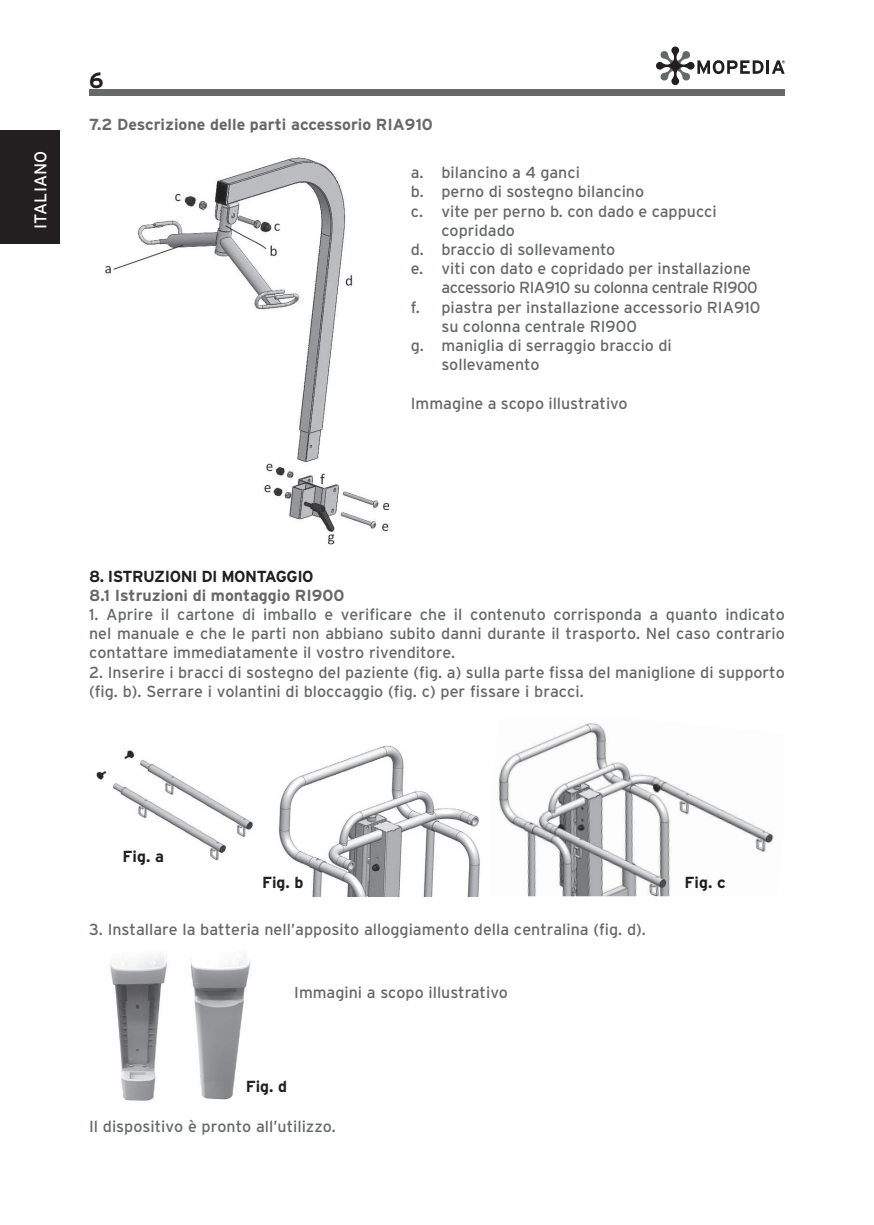
<style>
.page{position:relative;width:874px;height:1225px;background:#fff}
.page>*{position:absolute;margin:0;border:0;box-sizing:border-box;transform-origin:0 0}
.t1{font:700 22px "Interstate";color:#231f20}
.t2{font:17px "Interstate";letter-spacing:.005em;color:#fff}
.t3{font:16px/19.2px "Interstate";color:#65696a;text-align:justify}
.t4{font:700 16px "Interstate";color:#65696a}
.t5{font:700 16px "Interstate";letter-spacing:-.03em;color:#231f20}
.t6{font:16px "Interstate";letter-spacing:-.03em;color:#65696a}
</style>
<div class="page">
<div style="left:89px;top:89px;width:695px;height:7px;background:#65696a"></div>
<svg style="left:656px;top:46px;width:128px;height:39px"></svg>
<div style="left:0;top:130px;width:60px;height:114px;background:#231f20"></div>
<img style="left:105px;top:157px;width:285px;height:388px">
<img style="left:96px;top:750px;width:157px;height:111px">
<img style="left:278px;top:745px;width:202px;height:151px">
<img style="left:498px;top:723px;width:276px;height:173px">
<img style="left:110px;top:955px;width:141px;height:146px">
<p class="t2" style="left:31px;top:229px;width:79px;rotate:-90deg">ITALIANO</p>
<h1 class="t1" style="left:89px;top:68px;width:16px">6</h1>
<p class="t4" style="left:89px;top:116px;width:345px">7.2 Descrizione delle parti accessorio RIA910</p>
<p class="t3" style="left:410px;top:163px;width:171px">a. bilancino a 4 ganci</p>
<p class="t3" style="left:410px;top:182px;width:235px">b. perno di sostegno bilancino</p>
<p class="t3" style="left:410px;top:201px;width:307px">c. vite per perno b. con dado e cappucci</p>
<p class="t3" style="left:441px;top:220px;width:75px">copridado</p>
<p class="t3" style="left:410px;top:240px;width:206px">d. braccio di sollevamento</p>
<p class="t3" style="left:410px;top:259px;width:341px">e. viti con dato e copridado per installazione</p>
<p class="t6" style="left:441px;top:279px;width:318px">accessorio RIA910 su colonna centrale RI900</p>
<p class="t3" style="left:410px;top:297px;width:351px">f. piastra per installazione accessorio RIA910</p>
<p class="t3" style="left:441px;top:316px;width:197px">su colonna centrale RI900</p>
<p class="t3" style="left:410px;top:336px;width:262px">g. maniglia di serraggio braccio di</p>
<p class="t3" style="left:441px;top:355px;width:99px">sollevamento</p>
<p class="t3" style="left:410px;top:393px;width:218px">Immagine a scopo illustrativo</p>
<p class="t5" style="left:89px;top:567px;width:226px">8. ISTRUZIONI DI MONTAGGIO</p>
<p class="t4" style="left:89px;top:586px;width:257px">8.1 Istruzioni di montaggio RI900</p>
<p class="t3" style="left:89px;top:604px;width:697px">1. Aprire il cartone di imballo e verificare che il contenuto corrisponda a quanto indicato nel manuale e che le parti non abbiano subito danni durante il trasporto. Nel caso contrario contattare immediatamente il vostro rivenditore.</p>
<p class="t3" style="left:89px;top:662px;width:697px">2. Inserire i bracci di sostegno del paziente (fig. a) sulla parte fissa del maniglione di supporto (fig. b). Serrare i volantini di bloccaggio (fig. c) per fissare i bracci.</p>
<p class="t5" style="left:122px;top:847px;width:43px">Fig. a</p>
<p class="t5" style="left:262px;top:873px;width:43px">Fig. b</p>
<p class="t5" style="left:684px;top:873px;width:43px">Fig. c</p>
<p class="t3" style="left:89px;top:919px;width:558px">3. Installare la batteria nell’apposito alloggiamento della centralina (fig. d).</p>
<p class="t3" style="left:294px;top:982px;width:215px">Immagini a scopo illustrativo</p>
<p class="t5" style="left:245px;top:1077px;width:43px">Fig. d</p>
<p class="t3" style="left:89px;top:1116px;width:248px">Il dispositivo è pronto all’utilizzo.</p>
</div>
